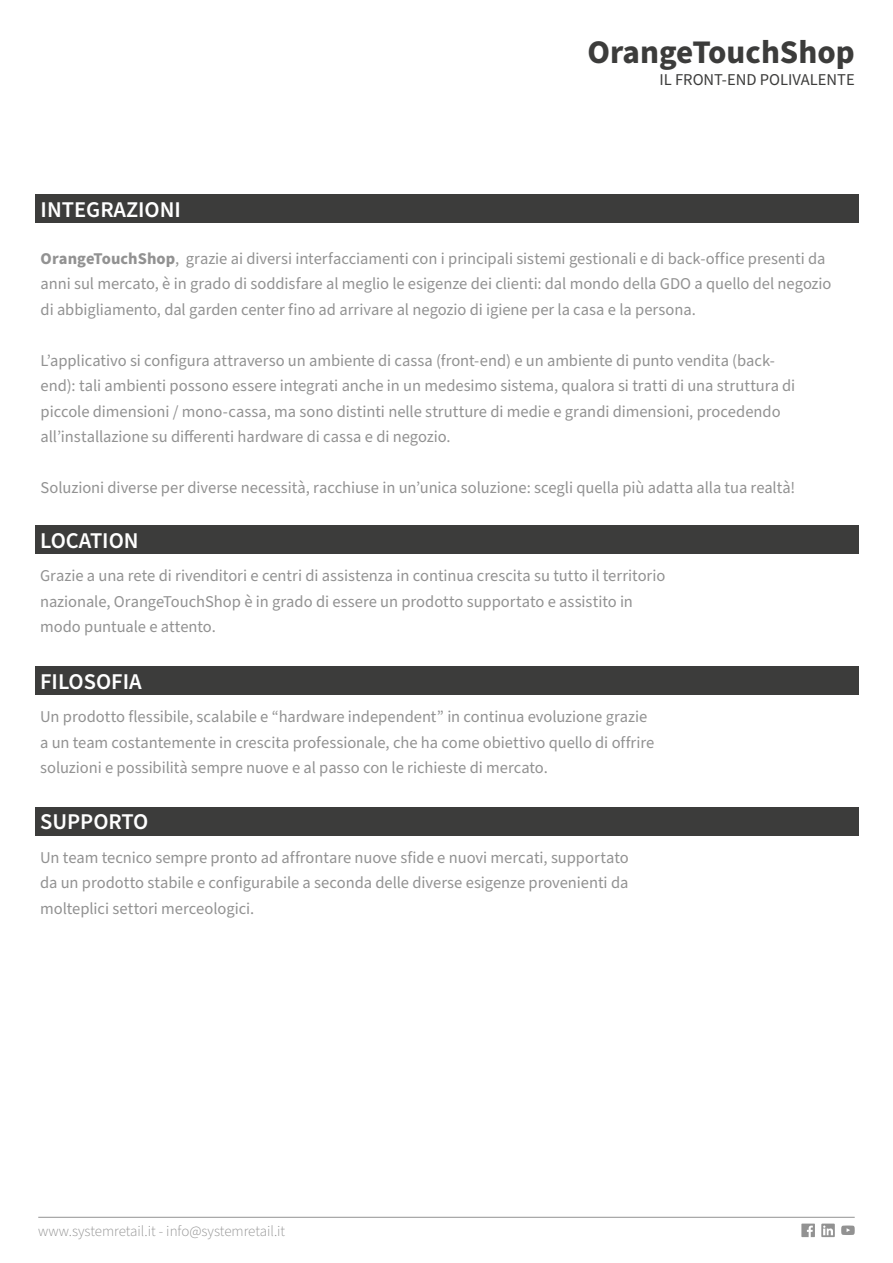
<style>
.page{position:relative;width:893px;height:1263px;background:#fff}
.page>*{position:absolute;margin:0;border:0;box-sizing:border-box;transform-origin:0 0}
.t1{font:700 33px "Source Sans Pro";color:#3c3c3b}
.t2{font:600 22.5px "Source Sans Pro";color:#fff}
.t3{font:16.5px/25.5px "Source Sans Pro";letter-spacing:-.005em;color:#929292}
.t4{font:16.5px "Source Sans Pro";color:#3c3c3b}
.t5{font:300 15px "Source Sans Pro";color:#929292}
.s1{font-weight:700}
</style>
<div class="page">
<div style="left:35px;top:526px;width:824px;height:28px;background:#3c3c3b"></div>
<div style="left:35px;top:666px;width:824px;height:28px;background:#3c3c3b"></div>
<div style="left:35px;top:807px;width:824px;height:28px;background:#3c3c3b"></div>
<div style="left:36px;top:194px;width:823px;height:28px;background:#3c3c3b"></div>
<svg style="left:801px;top:1223px;width:14px;height:14px"></svg>
<svg style="left:821px;top:1223px;width:14px;height:14px"></svg>
<svg style="left:841px;top:1225px;width:14px;height:10px"></svg>
<hr style="left:38px;top:1217px;width:817px;height:1px;background:#929292">
<h1 class="t1" style="left:587px;top:30px;width:269px">OrangeTouchShop</h1>
<p class="t4" style="left:659px;top:68px;width:197px">IL FRONT-END POLIVALENTE</p>
<h2 class="t2" style="left:41px;top:194px;width:142px">INTEGRAZIONI</h2>
<p class="t3" style="left:41px;top:246px;width:792px"><span class="s1">OrangeTouchShop</span>, grazie ai diversi interfacciamenti con i principali sistemi gestionali e di back-office presenti da anni sul mercato, è in grado di soddisfare al meglio le esigenze dei clienti: dal mondo della GDO a quello del negozio di abbigliamento, dal garden center fino ad arrivare al negozio di igiene per la casa e la persona.</p>
<p class="t3" style="left:41px;top:348px;width:756px">L’applicativo si configura attraverso un ambiente di cassa (front-end) e un ambiente di punto vendita (back&shy;end): tali ambienti possono essere integrati anche in un medesimo sistema, qualora si tratti di una struttura di piccole dimensioni / mono-cassa, ma sono distinti nelle strutture di medie e grandi dimensioni, procedendo all’installazione su differenti hardware di cassa e di negozio.</p>
<p class="t3" style="left:41px;top:476px;width:756px">Soluzioni diverse per diverse necessità, racchiuse in un’unica soluzione: scegli quella più adatta alla tua realtà!</p>
<h2 class="t2" style="left:40px;top:526px;width:100px">LOCATION</h2>
<p class="t3" style="left:40px;top:564px;width:627px">Grazie a una rete di rivenditori e centri di assistenza in continua crescita su tutto il territorio nazionale, OrangeTouchShop è in grado di essere un prodotto supportato e assistito in modo puntuale e attento.</p>
<h2 class="t2" style="left:40px;top:666px;width:103px">FILOSOFIA</h2>
<p class="t3" style="left:40px;top:704px;width:616px">Un prodotto flessibile, scalabile e “hardware independent” in continua evoluzione grazie a un team costantemente in crescita professionale, che ha come obiettivo quello di offrire soluzioni e possibilità sempre nuove e al passo con le richieste di mercato.</p>
<h2 class="t2" style="left:40px;top:807px;width:110px">SUPPORTO</h2>
<p class="t3" style="left:40px;top:845px;width:590px;text-align:justify">Un team tecnico sempre pronto ad affrontare nuove sfide e nuovi mercati, supportato da un prodotto stabile e configurabile a seconda delle diverse esigenze provenienti da molteplici settori merceologici.</p>
<p class="t5" style="left:38px;top:1221px;width:249px">www.systemretail.it - info@systemretail.it</p>
</div>
